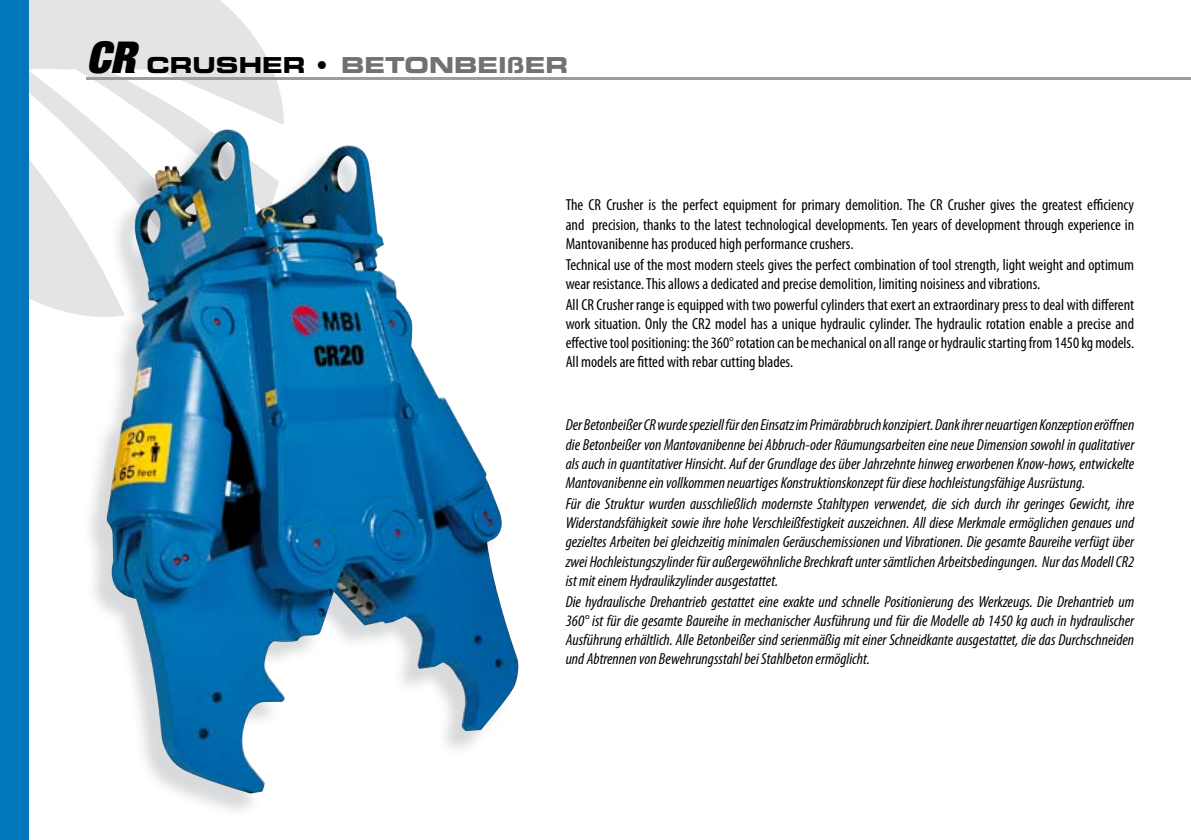
<style>
.page{position:relative;width:1191px;height:840px;background:#fff}
.page>*{position:absolute;margin:0;border:0;box-sizing:border-box;transform-origin:0 0}
.t1{font:22px "Eurostile LT Std Bold Ex 2";color:#707173}
.t2{font:italic condensed 16px/19.2px "Myriad Pro";color:#000;text-align:justify}
.t3{font:condensed 16px/19.2px "Myriad Pro";color:#000;text-align:justify}
.s1{font-family:"Helvetica Neue LT Std";font-weight:900;font-style:italic;font-stretch:condensed;font-size:44px;color:#000}
.s2{color:#000}
.s3{font-family:"Eurostile LT Std Ex 2";color:#000}
</style>
<div class="page">
<svg style="left:29px;top:0;width:255px;height:315px;fill:#e3e4e5"></svg>
<hr style="left:87px;top:78px;width:1104px;height:2px;background:#9c9d9f">
<div style="left:0;top:0;width:29px;height:839px;background:#0076bd"></div>
<img style="left:82px;top:132px;width:23px;height:185px">
<img style="left:105px;top:129px;width:413px;height:664px">
<h1 class="t1" style="left:87px;top:49px;width:483px"><span class="s1">CR</span> <span class="s2">CRUSHER</span> <span class="s3">•</span> BETONBEIßER</h1>
<p class="t3" style="left:566px;top:195px;width:570px">The CR Crusher is the perfect equipment for primary demolition. The CR Crusher gives the greatest efficiency and precision, thanks to the latest technological developments. Ten years of development through experience in Mantovanibenne has produced high performance crushers.</p>
<p class="t3" style="left:566px;top:254px;width:570px">Technical use of the most modern steels gives the perfect combination of tool strength, light weight and optimum wear resistance. This allows a dedicated and precise demolition, limiting noisiness and vibrations.</p>
<p class="t3" style="left:566px;top:294px;width:570px">All CR Crusher range is equipped with two powerful cylinders that exert an extraordinary press to deal with different work situation. Only the CR2 model has a unique hydraulic cylinder. The hydraulic rotation enable a precise and effective tool positioning: the 360° rotation can be mechanical on all range or hydraulic starting from 1450 kg models.<br>All models are fitted with rebar cutting blades.</p>
<p class="t2" style="left:566px;top:415px;width:570px">Der Betonbeißer CR wurde speziell für den Einsatz im Primärabbruch konzipiert. Dank ihrer neuartigen Konzeption eröffnen die Betonbeißer von Mantovanibenne bei Abbruch-oder Räumungsarbeiten eine neue Dimension sowohl in qualitativer als auch in quantitativer Hinsicht. Auf der Grundlage des über Jahrzehnte hinweg erworbenen Know-hows, entwickelte Mantovanibenne ein vollkommen neuartiges Konstruktionskonzept für diese hochleistungsfähige Ausrüstung.</p>
<p class="t2" style="left:566px;top:493px;width:570px">Für die Struktur wurden ausschließlich modernste Stahltypen verwendet, die sich durch ihr geringes Gewicht, ihre Widerstandsfähigkeit sowie ihre hohe Verschleißfestigkeit auszeichnen. All diese Merkmale ermöglichen genaues und gezieltes Arbeiten bei gleichzeitig minimalen Geräuschemissionen und Vibrationen. Die gesamte Baureihe verfügt über zwei Hochleistungszylinder für außergewöhnliche Brechkraft unter sämtlichen Arbeitsbedingungen. Nur das Modell CR2 ist mit einem Hydraulikzylinder ausgestattet.</p>
<p class="t2" style="left:566px;top:591px;width:570px">Die hydraulische Drehantrieb gestattet eine exakte und schnelle Positionierung des Werkzeugs. Die Drehantrieb um 360° ist für die gesamte Baureihe in mechanischer Ausführung und für die Modelle ab 1450 kg auch in hydraulischer Ausführung erhältlich. Alle Betonbeißer sind serienmäßig mit einer Schneidkante ausgestattet, die das Durchschneiden und Abtrennen von Bewehrungsstahl bei Stahlbeton ermöglicht.</p>
</div>
